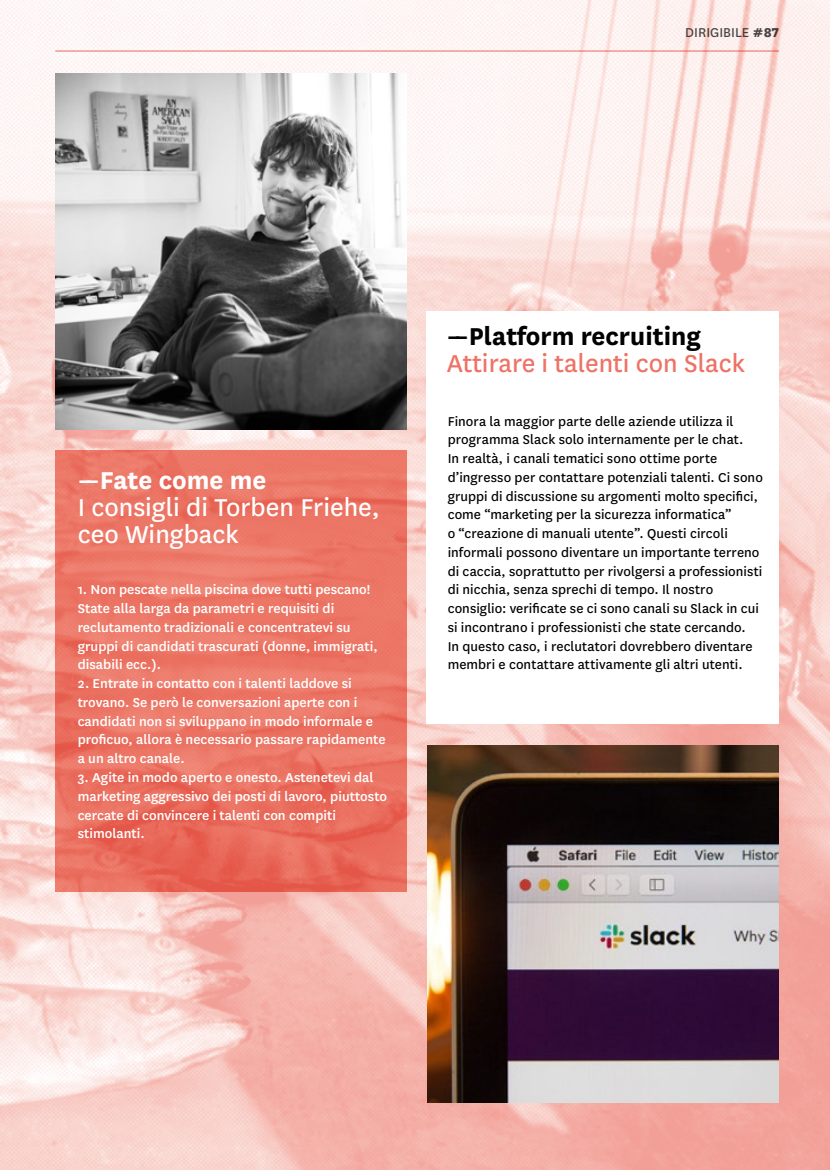
<style>
.page{position:relative;width:830px;height:1170px;background:#fff}
.page>*{position:absolute;margin:0;border:0;box-sizing:border-box;transform-origin:0 0}
.t1{font:28.5px/27px "National";color:#fff}
.t2{font:28.5px "National";color:#ee7265}
.t3{font:700 28.5px "National";color:#000}
.t4{font:700 28.5px "National";color:#fff}
.t5{font:15px/18.8px "National";letter-spacing:.005em;color:#000}
.t6{font:500 15px/18.8px "National";color:#fff}
.t7{font:15px "National";color:#4a4a49}
.s1{font-weight:800}
</style>
<div class="page">
<img style="left:0;top:0;width:829px;height:1169px">
<img style="left:55px;top:73px;width:351px;height:356px">
<img style="left:427px;top:745px;width:351px;height:357px">
<hr style="left:55px;top:50px;width:723px;height:2px;background:#f29e96">
<div style="left:426px;top:310px;width:352px;height:413px;background:#fff"></div>
<svg style="left:55px;top:449px;width:351px;height:442px;fill:#ec7564"></svg>
<p class="t7" style="left:685px;top:22px;width:95px">DIRIGIBILE <span class="s1">#87</span></p>
<h1 class="t4" style="left:78px;top:460px;width:190px">––Fate come me</h1>
<h1 class="t1" style="left:78px;top:492px;width:303px">I consigli di Torben Friehe, ceo Wingback</h1>
<p class="t6" style="left:78px;top:579px;width:301px">1. Non pescate nella piscina dove tutti pescano!<br>State alla larga da parametri e requisiti di reclutamento tradizionali e concentratevi su gruppi di candidati trascurati (donne, immigrati, disabili ecc.).</p>
<p class="t6" style="left:78px;top:673px;width:309px">2. Entrate in contatto con i talenti laddove si trovano. Se però le conversazioni aperte con i candidati non si sviluppano in modo informale e proficuo, allora è necessario passare rapidamente a un altro canale.</p>
<p class="t6" style="left:78px;top:767px;width:311px">3. Agite in modo aperto e onesto. Astenetevi dal marketing aggressivo dei posti di lavoro, piuttosto cercate di convincere i talenti con compiti stimolanti.</p>
<h1 class="t3" style="left:446px;top:316px;width:255px">––Platform recruiting</h1>
<h1 class="t2" style="left:446px;top:344px;width:300px">Attirare i talenti con Slack</h1>
<p class="t5" style="left:447px;top:411px;width:316px">Finora la maggior parte delle aziende utilizza il programma Slack solo internamente per le chat.<br>In realtà, i canali tematici sono ottime porte d’ingresso per contattare potenziali talenti. Ci sono gruppi di discussione su argomenti molto specifici, come “marketing per la sicurezza informatica”<br>o “creazione di manuali utente”. Questi circoli informali possono diventare un importante terreno di caccia, soprattutto per rivolgersi a professionisti di nicchia, senza sprechi di tempo. Il nostro consiglio: verificate se ci sono canali su Slack in cui si incontrano i professionisti che state cercando.<br>In questo caso, i reclutatori dovrebbero diventare membri e contattare attivamente gli altri utenti.</p>
</div>
